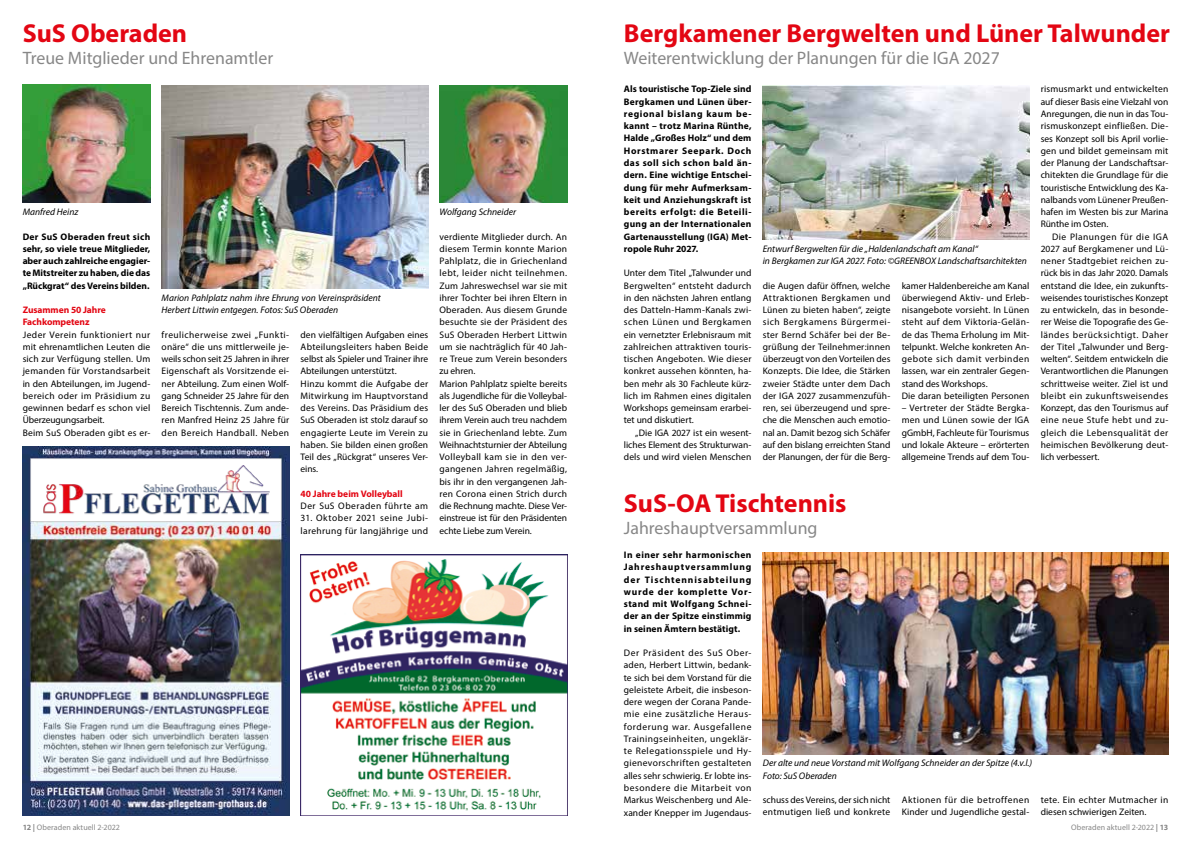
<style>
.page{position:relative;width:1191px;height:842px;background:#fff}
.page>*{position:absolute;margin:0;border:0;box-sizing:border-box;transform-origin:0 0}
.t1{font:700 26px "Myriad Pro";color:#e30613}
.t2{font:18px "Myriad Pro";color:#878787}
.t3{font:9.5px/12.3px "Myriad Pro";letter-spacing:.01em;color:#000;text-align:justify}
.t4{font:700 9.5px/12.3px "Myriad Pro";letter-spacing:.005em;color:#000;text-align:justify}
.t5{font:italic 9.5px/12.3px "Myriad Pro";color:#000}
.t6{font:9.5px/12.3px "Myriad Pro";letter-spacing:.035em;color:#000}
.t7{font:700 9.5px/12.3px "Myriad Pro";letter-spacing:-.005em;color:#e30613}
.t8{font:9.5px "Myriad Pro";letter-spacing:.045em;color:#000}
.t9{font:8px "Myriad Pro";letter-spacing:.01em;color:#878787}
.s1{font-weight:700}
</style>
<div class="page">
<img style="left:23px;top:447px;width:266px;height:368px">
<img style="left:763px;top:85px;width:266px;height:154px">
<img style="left:162px;top:85px;width:266px;height:203px">
<img style="left:23px;top:85px;width:127px;height:118px">
<img style="left:439px;top:85px;width:128px;height:118px">
<img style="left:763px;top:552px;width:405px;height:202px">
<img style="left:300px;top:554px;width:267px;height:261px">
<h1 class="t1" style="left:23px;top:16px;width:166px">SuS Oberaden</h1>
<h2 class="t2" style="left:23px;top:47px;width:252px">Treue Mitglieder und Ehrenamtler</h2>
<p class="t5" style="left:23px;top:205px;width:57px">Manfred Heinz</p>
<p class="t5" style="left:439px;top:205px;width:78px">Wolfgang Schneider</p>
<p class="t4" style="left:23px;top:230px;width:129px">Der SuS Oberaden freut sich sehr, so viele treue Mitglieder, aber auch zahlreiche engagier&shy;te Mitstreiter zu haben, die das „Rückgrat“ des Vereins bilden.</p>
<p class="t7" style="left:23px;top:303px;width:85px">Zusammen 50 Jahre<br>Fachkompetenz</p>
<p class="t3" style="left:23px;top:328px;width:129px;text-align:left">Jeder Verein funktioniert nur mit ehrenamtlichen Leuten die sich zur Verfügung stellen. Um jemanden für Vorstandsarbeit in den Abteilungen, im Jugend&shy;bereich oder im Präsidium zu gewinnen bedarf es schon viel<br>Überzeugungsarbeit.<br>Beim SuS Oberaden gibt es er-</p>
<p class="t5" style="left:162px;top:291px;width:221px">Marion Pahlplatz nahm ihre Ehrung von Vereinspräsident<br>Herbert Littwin entgegen. Fotos: SuS Oberaden</p>
<p class="t3" style="left:162px;top:328px;width:129px">freulicherweise zwei „Funkti&shy;onäre“ die uns mittlerweile je&shy;weils schon seit 25 Jahren in ihrer Eigenschaft als Vorsitzende ei&shy;ner Abteilung. Zum einen Wolf&shy;gang Schneider 25 Jahre für den Bereich Tischtennis. Zum ande&shy;ren Manfred Heinz 25 Jahre für den Bereich Handball. Neben</p>
<p class="t3" style="left:300px;top:328px;width:129px;text-align:left">den vielfältigen Aufgaben eines<br>Abteilungsleiters haben Beide selbst als Spieler und Trainer ihre<br>Abteilungen unterstützt.<br>Hinzu kommt die Aufgabe der<br>Mitwirkung im Hauptvorstand des Vereins. Das Präsidium des<br>SuS Oberaden ist stolz darauf so engagierte Leute im Verein zu haben. Sie bilden einen großen<br>Teil des „Rückgrat“ unseres Ver&shy;eins.</p>
<p class="t7" style="left:300px;top:487px;width:104px">40 Jahre beim Volleyball</p>
<p class="t8" style="left:300px;top:500px;width:129px">Der SuS Oberaden führte am</p>
<p class="t6" style="left:300px;top:512px;width:129px">31. Oktober 2021 seine Jubi&shy;larehrung für langjährige und</p>
<p class="t3" style="left:439px;top:230px;width:129px;text-align:left">verdiente Mitglieder durch. An diesem Termin konnte Marion<br>Pahlplatz, die in Griechenland lebt, leider nicht teilnehmen.<br>Zum Jahreswechsel war sie mit ihrer Tochter bei ihren Eltern in<br>Oberaden. Aus diesem Grunde besuchte sie der Präsident des<br>SuS Oberaden Herbert Littwin um sie nachträglich für 40 Jah&shy;re Treue zum Verein besonders zu ehren.<br>Marion Pahlplatz spielte bereits als Jugendliche für die Volleybal&shy;ler des SuS Oberaden und blieb ihrem Verein auch treu nachdem sie in Griechenland lebte. Zum<br>Weihnachtsturnier der Abteilung<br>Volleyball kam sie in den ver&shy;gangenen Jahren regelmäßig, bis ihr in den vergangenen Jah&shy;ren Corona einen Strich durch die Rechnung machte. Diese Ver&shy;einstreue ist für den Präsidenten echte Liebe zum Verein.</p>
<h1 class="t1" style="left:624px;top:16px;width:547px">Bergkamener Bergwelten und Lüner Talwunder</h1>
<h2 class="t2" style="left:624px;top:47px;width:377px">Weiterentwicklung der Planungen für die IGA 2027</h2>
<p class="t4" style="left:624px;top:83px;width:129px">Als touristische Top-Ziele sind Bergkamen und Lünen über&shy;regional bislang kaum be&shy;kannt – trotz Marina Rünthe, Halde „Großes Holz“ und dem Horstmarer Seepark. Doch das soll sich schon bald än&shy;dern. Eine wichtige Entschei&shy;dung für mehr Aufmerksam&shy;keit und Anziehungskraft ist bereits erfolgt: die Beteili&shy;gung an der Internationalen Gartenausstellung (IGA) Met&shy;ropole Ruhr 2027.</p>
<p class="t3" style="left:624px;top:267px;width:129px">Unter dem Titel „Talwunder und Bergwelten“ entsteht dadurch in den nächsten Jahren entlang des Datteln-Hamm-Kanals zwi&shy;schen Lünen und Bergkamen ein vernetzter Erlebnisraum mit zahlreichen attraktiven touris&shy;tischen Angeboten. Wie dieser konkret aussehen könnten, ha&shy;ben mehr als 30 Fachleute kürz&shy;lich im Rahmen eines digitalen Workshops gemeinsam erarbei&shy;tet und diskutiert.</p>
<p class="t3" style="left:624px;top:426px;width:129px;text-indent:11px">„Die IGA 2027 ist ein wesent&shy;liches Element des Strukturwan&shy;dels und wird vielen Menschen</p>
<p class="t5" style="left:763px;top:242px;width:266px">Entwurf Bergwelten für die „Haldenlandschaft am Kanal“<br>in Bergkamen zur IGA 2027. Foto: ©GREENBOX Landschaftsarchitekten</p>
<p class="t3" style="left:763px;top:279px;width:129px">die Augen dafür öffnen, welche Attraktionen Bergkamen und Lünen zu bieten haben“, zeigte sich Bergkamens Bürgermei&shy;ster Bernd Schäfer bei der Be&shy;grüßung der Teilnehmer:innen überzeugt von den Vorteilen des Konzepts. Die Idee, die Stärken zweier Städte unter dem Dach der IGA 2027 zusammenzufüh&shy;ren, sei überzeugend und spre&shy;che die Menschen auch emotio&shy;nal an. Damit bezog sich Schäfer auf den bislang erreichten Stand der Planungen, der für die Berg-</p>
<p class="t3" style="left:901px;top:279px;width:129px;text-align:left">kamer Haldenbereiche am Kanal überwiegend Aktiv- und Erleb&shy;nisangebote vorsieht. In Lünen steht auf dem Viktoria-Gelän&shy;de das Thema Erholung im Mit&shy;telpunkt. Welche konkreten An&shy;gebote sich damit verbinden lassen, war ein zentraler Gegen&shy;stand des Workshops.<br>Die daran beteiligten Personen</p>
<p class="t3" style="left:901px;top:402px;width:129px">– Vertreter der Städte Bergka&shy;men und Lünen sowie der IGA gGmbH, Fachleute für Tourismus und lokale Akteure – erörterten allgemeine Trends auf dem Tou-</p>
<p class="t3" style="left:1040px;top:83px;width:129px">rismusmarkt und entwickelten auf dieser Basis eine Vielzahl von Anregungen, die nun in das Tou&shy;rismuskonzept einfließen. Die&shy;ses Konzept soll bis April vorlie&shy;gen und bildet gemeinsam mit der Planung der Landschaftsar&shy;chitekten die Grundlage für die touristische Entwicklung des Ka&shy;nalbands vom Lünener Preußen&shy;hafen im Westen bis zur Marina Rünthe im Osten.</p>
<p class="t3" style="left:1040px;top:230px;width:129px;text-indent:11px">Die Planungen für die IGA 2027 auf Bergkamener und Lü&shy;nener Stadtgebiet reichen zu&shy;rück bis in das Jahr 2020. Damals entstand die Idee, ein zukunfts&shy;weisendes touristisches Konzept zu entwickeln, das in besonde&shy;rer Weise die Topografie des Ge&shy;ländes berücksichtigt. Daher der Titel „Talwunder und Berg&shy;welten“. Seitdem entwickeln die Verantwortlichen die Planungen schrittweise weiter. Ziel ist und bleibt ein zukunftsweisendes Konzept, das den Tourismus auf eine neue Stufe hebt und zu&shy;gleich die Lebensqualität der heimischen Bevölkerung deut&shy;lich verbessert.</p>
<h1 class="t1" style="left:624px;top:486px;width:224px">SuS-OA Tischtennis</h1>
<h2 class="t2" style="left:624px;top:517px;width:195px">Jahreshauptversammlung</h2>
<p class="t4" style="left:624px;top:548px;width:129px">In einer sehr harmonischen Jahreshauptversammlung der Tischtennisabteilung wurde der komplette Vor&shy;stand mit Wolfgang Schnei&shy;der an der Spitze einstimmig in seinen Ämtern bestätigt.</p>
<p class="t3" style="left:624px;top:647px;width:129px">Der Präsident des SuS Ober&shy;aden, Herbert Littwin, bedank&shy;te sich bei dem Vorstand für die geleistete Arbeit, die insbeson&shy;dere wegen der Corana Pande&shy;mie eine zusätzliche Heraus&shy;forderung war. Ausgefallene Trainingseinheiten, ungeklär&shy;te Relegationsspiele und Hy&shy;gienevorschriften gestalteten alles sehr schwierig. Er lobte ins&shy;besondere die Mitarbeit von Markus Weischenberg und Ale&shy;xander Knepper im Jugendaus-</p>
<p class="t5" style="left:763px;top:757px;width:271px">Der alte und neue Vorstand mit Wolfgang Schneider an der Spitze (4.v.l.)<br>Foto: SuS Oberaden</p>
<p class="t3" style="left:763px;top:794px;width:129px">schuss des Vereins, der sich nicht entmutigen ließ und konkrete</p>
<p class="t3" style="left:901px;top:794px;width:129px">Aktionen für die betroffenen<br>Kinder und Jugendliche gestal-</p>
<p class="t3" style="left:1040px;top:794px;width:129px">tete. Ein echter Mutmacher in diesen schwierigen Zeiten.</p>
<p class="t9" style="left:23px;top:823px;width:99px"><span class="s1">12 |</span> Oberaden aktuell 2-2022</p>
<p class="t9" style="left:1071px;top:823px;width:99px">Oberaden aktuell 2-2022 <span class="s1">| 13</span></p>
</div>
